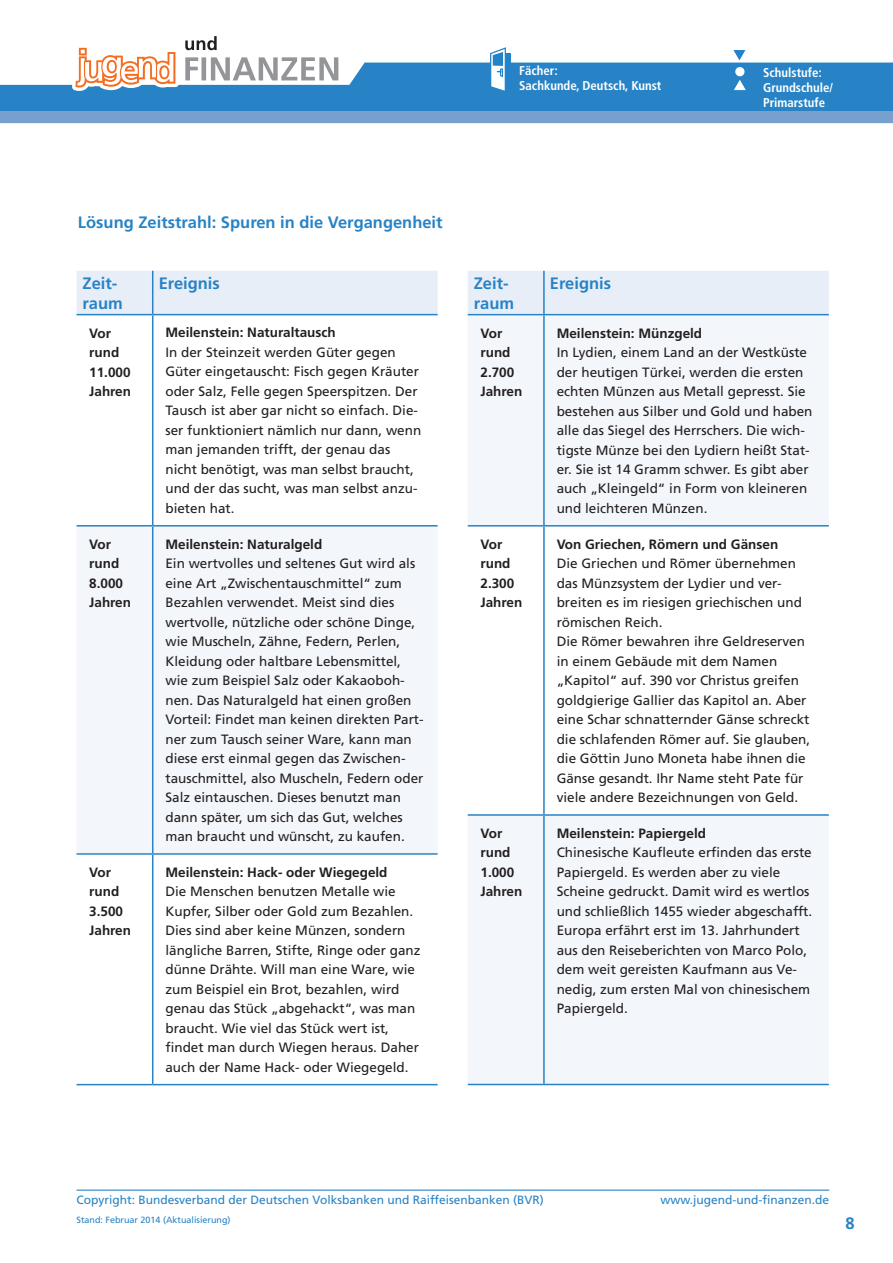
<style>
.page{position:relative;width:893px;height:1263px;background:#fff}
.page>*{position:absolute;margin:0;border:0;box-sizing:border-box;transform-origin:0 0}
.t1{font:700 16.5px/19.5px "Frutiger";color:#2783c5}
.t2{font:13.5px/19.5px "Frutiger";color:#231f20}
.t3{font:700 13.5px/19.5px "Frutiger";color:#231f20}
.t4{font:700 condensed 12.75px/15.3px "Frutiger";color:#fff}
.t5{font:12px "Frutiger";color:#2783c5}
.t6{font:9px "Frutiger LT Std";color:#2783c5}
</style>
<div class="page">
<svg style="left:0;top:63px;width:893px;height:48px;background:#378cc9"></svg>
<div style="left:491px;top:53px;width:19px;height:35px;background:#2382c8"></div>
<svg style="left:489px;top:47px;width:18px;height:46px"></svg>
<hr style="left:77px;top:1189px;width:752px;height:2px;background:#2783c5">
<div style="left:735px;top:65px;width:9px;height:9px;background:#2382c8;border-radius:50%"></div>
<svg style="left:733px;top:50px;width:12px;height:10px"></svg>
<div style="left:735px;top:67px;width:9px;height:9px;background:#fff;border-radius:50%"></div>
<svg style="left:733px;top:77px;width:13px;height:13px"></svg>
<div style="left:0;top:111px;width:893px;height:12px;background:#77a0cf"></div>
<svg style="left:185px;top:57px;width:153px;height:23px"></svg>
<svg style="left:72px;top:47px;width:107px;height:44px"></svg>
<svg style="left:185px;top:36px;width:32px;height:14px"></svg>
<div style="left:77px;top:271px;width:361px;height:43px;background:#e8eef8"></div>
<div style="left:77px;top:526px;width:361px;height:327px;background:#f3f6fb"></div>
<hr style="left:152px;top:271px;width:1px;height:43px;background:#2783c5">
<hr style="left:152px;top:315px;width:1px;height:210px;background:#2783c5">
<hr style="left:77px;top:525px;width:76px;height:1px;background:#2783c5">
<hr style="left:153px;top:525px;width:285px;height:1px;background:#2783c5">
<hr style="left:152px;top:526px;width:1px;height:327px;background:#2783c5">
<hr style="left:77px;top:853px;width:76px;height:2px;background:#2783c5">
<hr style="left:153px;top:853px;width:285px;height:2px;background:#2783c5">
<hr style="left:152px;top:855px;width:1px;height:229px;background:#2783c5">
<hr style="left:77px;top:1084px;width:76px;height:1px;background:#2783c5">
<hr style="left:153px;top:1084px;width:285px;height:1px;background:#2783c5">
<hr style="left:77px;top:314px;width:76px;height:1px;background:#2783c5">
<hr style="left:153px;top:314px;width:285px;height:1px;background:#2783c5">
<div style="left:468px;top:271px;width:361px;height:43px;background:#e8eef8"></div>
<svg style="left:468px;top:315px;width:361px;height:769px;fill:#f3f6fb"></svg>
<hr style="left:543px;top:271px;width:2px;height:43px;background:#2783c5">
<hr style="left:543px;top:315px;width:2px;height:210px;background:#2783c5">
<hr style="left:468px;top:525px;width:76px;height:2px;background:#2783c5">
<hr style="left:544px;top:525px;width:285px;height:2px;background:#2783c5">
<hr style="left:543px;top:527px;width:2px;height:287px;background:#2783c5">
<hr style="left:468px;top:814px;width:76px;height:2px;background:#2783c5">
<hr style="left:544px;top:814px;width:285px;height:2px;background:#2783c5">
<hr style="left:543px;top:816px;width:2px;height:268px;background:#2783c5">
<hr style="left:468px;top:1084px;width:76px;height:1px;background:#2783c5">
<hr style="left:544px;top:1084px;width:285px;height:1px;background:#2783c5">
<hr style="left:468px;top:314px;width:76px;height:1px;background:#2783c5">
<hr style="left:544px;top:314px;width:285px;height:1px;background:#2783c5">
<p class="t4" style="left:519px;top:63px;width:144px">Fächer:<br>Sachkunde, Deutsch, Kunst</p>
<p class="t4" style="left:763px;top:64px;width:71px">Schulstufe:<br>Grundschule/<br>Primarstufe</p>
<p class="t1" style="left:78px;top:212px;width:366px">Lösung Zeitstrahl: Spuren in die Vergangenheit</p>
<p class="t1" style="left:83px;top:274px;width:42px">Zeit&shy;raum</p>
<p class="t1" style="left:159px;top:274px;width:63px">Ereignis</p>
<p class="t3" style="left:89px;top:323px;width:43px">Vor rund<br>11.000<br>Jahren</p>
<p class="t3" style="left:165px;top:323px;width:172px">Meilenstein: Naturaltausch</p>
<p class="t2" style="left:165px;top:343px;width:257px">In der Steinzeit werden Güter gegen Güter eingetauscht: Fisch gegen Kräuter oder Salz, Felle gegen Speerspitzen. Der Tausch ist aber gar nicht so einfach. Die&shy;ser funktioniert nämlich nur dann, wenn man jemanden trifft, der genau das nicht benötigt, was man selbst braucht, und der das sucht, was man selbst anzu&shy;bieten hat.</p>
<p class="t3" style="left:89px;top:534px;width:43px">Vor rund<br>8.000<br>Jahren</p>
<p class="t3" style="left:165px;top:534px;width:158px">Meilenstein: Naturalgeld</p>
<p class="t2" style="left:165px;top:554px;width:260px">Ein wertvolles und seltenes Gut wird als eine Art „Zwischentauschmittel“ zum Bezahlen verwendet. Meist sind dies wertvolle, nützliche oder schöne Dinge, wie Muscheln, Zähne, Federn, Perlen, Kleidung oder haltbare Lebensmittel, wie zum Beispiel Salz oder Kakaoboh&shy;nen. Das Naturalgeld hat einen großen Vorteil: Findet man keinen direkten Part&shy;ner zum Tausch seiner Ware, kann man diese erst einmal gegen das Zwischen&shy;tauschmittel, also Muscheln, Federn oder Salz eintauschen. Dieses benutzt man dann später, um sich das Gut, welches man braucht und wünscht, zu kaufen.</p>
<p class="t3" style="left:89px;top:862px;width:43px">Vor rund<br>3.500<br>Jahren</p>
<p class="t3" style="left:165px;top:862px;width:224px">Meilenstein: Hack- oder Wiegegeld</p>
<p class="t2" style="left:165px;top:882px;width:257px">Die Menschen benutzen Metalle wie Kupfer, Silber oder Gold zum Bezahlen.<br>Dies sind aber keine Münzen, sondern längliche Barren, Stifte, Ringe oder ganz dünne Drähte. Will man eine Ware, wie zum Beispiel ein Brot, bezahlen, wird genau das Stück „abgehackt“, was man braucht. Wie viel das Stück wert ist, findet man durch Wiegen heraus. Daher auch der Name Hack- oder Wiegegeld.</p>
<p class="t1" style="left:474px;top:274px;width:42px">Zeit&shy;raum</p>
<p class="t1" style="left:550px;top:274px;width:63px">Ereignis</p>
<p class="t3" style="left:480px;top:323px;width:43px">Vor rund<br>2.700<br>Jahren</p>
<p class="t3" style="left:557px;top:323px;width:147px">Meilenstein: Münzgeld</p>
<p class="t2" style="left:557px;top:343px;width:257px">In Lydien, einem Land an der Westküste der heutigen Türkei, werden die ersten echten Münzen aus Metall gepresst. Sie bestehen aus Silber und Gold und haben alle das Siegel des Herrschers. Die wich&shy;tigste Münze bei den Lydiern heißt Stat&shy;er. Sie ist 14 Gramm schwer. Es gibt aber auch „Kleingeld“ in Form von kleineren und leichteren Münzen.</p>
<p class="t3" style="left:480px;top:534px;width:43px">Vor rund<br>2.300<br>Jahren</p>
<p class="t3" style="left:557px;top:534px;width:223px">Von Griechen, Römern und Gänsen</p>
<p class="t2" style="left:557px;top:554px;width:255px">Die Griechen und Römer übernehmen das Münzsystem der Lydier und ver&shy;breiten es im riesigen griechischen und römischen Reich.<br>Die Römer bewahren ihre Geldreserven in einem Gebäude mit dem Namen „Kapitol“ auf. 390 vor Christus greifen goldgierige Gallier das Kapitol an. Aber eine Schar schnatternder Gänse schreckt die schlafenden Römer auf. Sie glauben, die Göttin Juno Moneta habe ihnen die Gänse gesandt. Ihr Name steht Pate für viele andere Bezeichnungen von Geld.</p>
<p class="t3" style="left:480px;top:823px;width:43px">Vor rund<br>1.000<br>Jahren</p>
<p class="t3" style="left:557px;top:823px;width:151px">Meilenstein: Papiergeld</p>
<p class="t2" style="left:557px;top:843px;width:257px">Chinesische Kaufleute erfinden das erste Papiergeld. Es werden aber zu viele Scheine gedruckt. Damit wird es wertlos und schließlich 1455 wieder abgeschafft.<br>Europa erfährt erst im 13. Jahrhundert aus den Reiseberichten von Marco Polo, dem weit gereisten Kaufmann aus Ve&shy;nedig, zum ersten Mal von chinesischem Papiergeld.</p>
<p class="t5" style="left:77px;top:1193px;width:469px">Copyright: Bundesverband der Deutschen Volksbanken und Raiffeisenbanken (BVR)</p>
<p class="t6" style="left:77px;top:1215px;width:156px">Stand: Februar 2014 (Aktualisierung)</p>
<p class="t5" style="left:660px;top:1193px;width:170px">www.jugend-und-finanzen.de</p>
<p class="t1" style="left:845px;top:1213px;width:11px">8</p>
</div>
